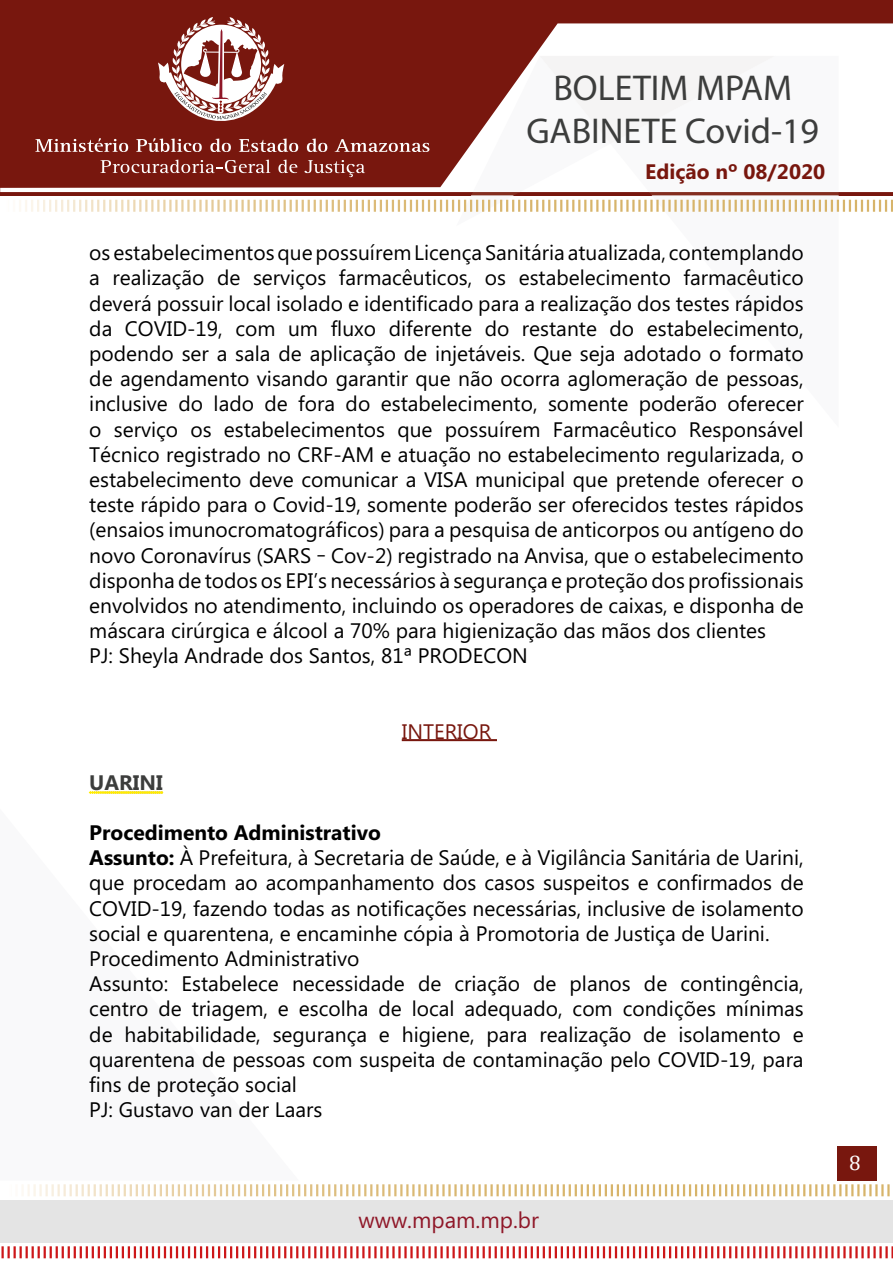
<style>
.page{position:relative;width:893px;height:1263px;background:#fff}
.page>*{position:absolute;margin:0;border:0;box-sizing:border-box;transform-origin:0 0}
.t1{font:36px/43.2px "Myriad Pro";color:#3c3d3c;text-align:center}
.t2{font:22.5px "Microsoft Phags Pa";color:#8f1728}
.t3{font:21px/25.2px "Microsoft Phags Pa";color:#000}
.t4{font:700 21px "Microsoft Phags Pa";color:#78170e}
.t5{font:21px "Microsoft Phags Pa";color:#78170e}
.t6{font:700 21px "Microsoft Phags Pa";color:#3c3d3c}
.t7{font:21px "Cambria";color:#fff}
.s1{font-weight:700}
</style>
<div class="page">
<div style="left:837px;top:1146px;width:40px;height:34px;background:#78170e"></div>
<div style="left:0;top:0;width:893px;height:195px;background:#78170e"></div>
<div style="left:1px;top:1200px;width:892px;height:43px;background:#e4e4e4"></div>
<svg style="left:2px;top:1246px;width:891px;height:12px"></svg>
<svg style="left:22px;top:1184px;width:868px;height:12px"></svg>
<svg style="left:1px;top:17px;width:892px;height:195px"></svg>
<hr style="left:402px;top:739px;width:95px;height:2px;background:#78170e">
<svg style="left:89px;top:791px;width:74px;height:3px"></svg>
<h1 class="t1" style="left:526px;top:65px;width:294px">BOLETIM MPAM<br>GABINETE Covid-19</h1>
<p class="t4" style="left:645px;top:157px;width:181px">Edição nº 08/2020</p>
<p class="t3" style="left:89px;top:239px;width:716px">os estabelecimentos que possuírem Licença Sanitária atualizada, contemplando a realização de serviços farmacêuticos, os estabelecimento farmacêutico deverá possuir local isolado e identificado para a realização dos testes rápidos da COVID-19, com um fluxo diferente do restante do estabelecimento, podendo ser a sala de aplicação de injetáveis. Que seja adotado o formato de agendamento visando garantir que não ocorra aglomeração de pessoas, inclusive do lado de fora do estabelecimento, somente poderão oferecer o serviço os estabelecimentos que possuírem Farmacêutico Responsável Técnico registrado no CRF-AM e atuação no estabelecimento regularizada, o estabelecimento deve comunicar a VISA municipal que pretende oferecer o teste rápido para o Covid-19, somente poderão ser oferecidos testes rápidos (ensaios imunocromatográficos) para a pesquisa de anticorpos ou antígeno do novo Coronavírus (SARS – Cov-2) registrado na Anvisa, que o estabelecimento disponha de todos os EPI’s necessários à segurança e proteção dos profissionais envolvidos no atendimento, incluindo os operadores de caixas, e disponha de máscara cirúrgica e álcool a 70% para higienização das mãos dos clientes<br>PJ: Sheyla Andrade dos Santos, 81ª PRODECON</p>
<p class="t5" style="left:402px;top:717px;width:91px">INTERIOR</p>
<p class="t6" style="left:89px;top:767px;width:75px">UARINI</p>
<p class="t3" style="left:89px;top:819px;width:716px"><span class="s1">Procedimento Administrativo<br>Assunto:</span> À Prefeitura, à Secretaria de Saúde, e à Vigilância Sanitária de Uarini, que procedam ao acompanhamento dos casos suspeitos e confirmados de COVID-19, fazendo todas as notificações necessárias, inclusive de isolamento social e quarentena, e encaminhe cópia à Promotoria de Justiça de Uarini.<br>Procedimento Administrativo<br>Assunto: Estabelece necessidade de criação de planos de contingência, centro de triagem, e escolha de local adequado, com condições mínimas de habitabilidade, segurança e higiene, para realização de isolamento e quarentena de pessoas com suspeita de contaminação pelo COVID-19, para fins de proteção social<br>PJ: Gustavo van der Laars</p>
<p class="t2" style="left:358px;top:1204px;width:182px">www.mpam.mp.br</p>
<p class="t7" style="left:849px;top:1151px;width:13px">8</p>
</div>
